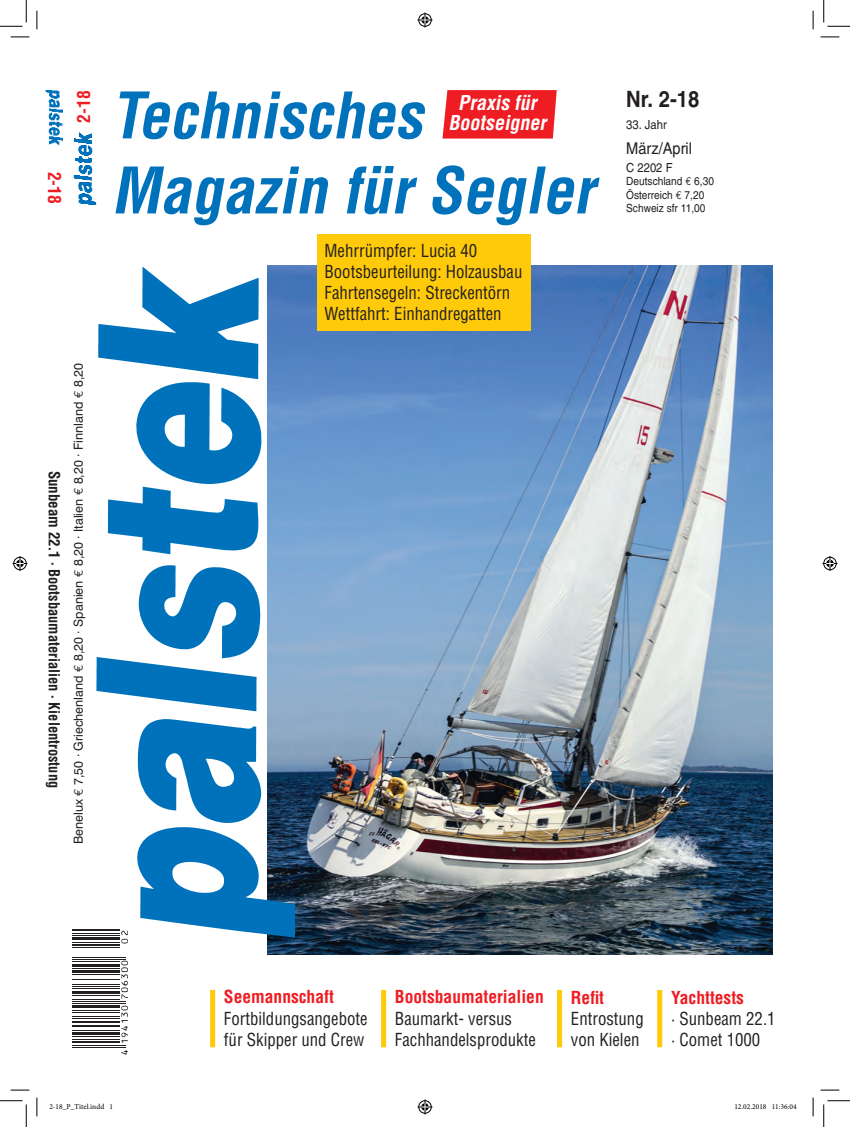
<style>
.page{position:relative;width:850px;height:1127px;background:#fff}
.page>*{position:absolute;margin:0;border:0;box-sizing:border-box;transform-origin:0 0}
.t1{font:italic 700 condensed 62.5px/75px "Helvetica";color:#0072bc}
.t2{font:700 22.5px "Switzerland";color:#231f20;scale:.9 1}
.t3{font:italic 700 condensed 20px/20px "Helvetica";color:#fff;text-align:center}
.t4{font:condensed 17.5px/21.2px "Helvetica";color:#231f20;scale:.96 1}
.t5{font:700 condensed 17.5px "Helvetica";color:#ee1d23}
.t6{font:16.25px "Switzerland";color:#231f20;scale:.9 1}
.t7{font:700 condensed 15px "Helvetica";color:#231f20}
.t8{font:12.5px "Swiss 721 BT";color:#231f20}
.t9{font:12.5px "Switzerland";color:#231f20;scale:.9 1}
.t10{font:11.25px/13.5px "Switzerland";color:#231f20;scale:.9 1}
.t11{font:7.5px "Minion Pro";color:#000}
.s1{font-family:"Euro Mono"}
</style>
<div class="page">
<img style="left:267px;top:265px;width:505px;height:689px">
<svg style="left:442px;top:90px;width:115px;height:48px;background:#ee272d"></svg>
<img style="left:94px;top:265px;width:204px;height:677px">
<img style="left:46px;top:90px;width:17px;height:56px">
<img style="left:74px;top:132px;width:22px;height:73px">
<div style="left:657px;top:989px;width:5px;height:57px;background:#feca0a"></div>
<div style="left:210px;top:989px;width:5px;height:57px;background:#feca0a"></div>
<div style="left:557px;top:989px;width:5px;height:57px;background:#feca0a"></div>
<div style="left:381px;top:989px;width:5px;height:57px;background:#feca0a"></div>
<div style="left:317px;top:234px;width:214px;height:97px;background:#feca0a"></div>
<hr style="left:73px;top:1046px;width:53px;height:1px;background:#231f20">
<hr style="left:73px;top:1045px;width:53px;height:1px;background:#231f20">
<hr style="left:73px;top:1041px;width:47px;height:1px;background:#231f20">
<hr style="left:73px;top:1038px;width:47px;height:1px;background:#231f20">
<hr style="left:73px;top:1035px;width:47px;height:1px;background:#231f20">
<hr style="left:73px;top:1031px;width:47px;height:3px;background:#231f20">
<hr style="left:73px;top:1029px;width:47px;height:1px;background:#231f20">
<hr style="left:73px;top:1024px;width:47px;height:2px;background:#231f20">
<hr style="left:73px;top:1021px;width:47px;height:1px;background:#231f20">
<hr style="left:73px;top:1018px;width:47px;height:1px;background:#231f20">
<hr style="left:73px;top:1016px;width:47px;height:1px;background:#231f20">
<hr style="left:73px;top:1011px;width:47px;height:1px;background:#231f20">
<hr style="left:73px;top:1009px;width:47px;height:1px;background:#231f20">
<hr style="left:73px;top:1004px;width:47px;height:3px;background:#231f20">
<hr style="left:73px;top:1003px;width:53px;height:1px;background:#231f20">
<hr style="left:73px;top:1000px;width:53px;height:1px;background:#231f20">
<hr style="left:73px;top:999px;width:47px;height:1px;background:#231f20">
<hr style="left:73px;top:995px;width:47px;height:1px;background:#231f20">
<hr style="left:73px;top:990px;width:47px;height:3px;background:#231f20">
<hr style="left:73px;top:987px;width:47px;height:1px;background:#231f20">
<hr style="left:73px;top:985px;width:47px;height:1px;background:#231f20">
<hr style="left:73px;top:983px;width:47px;height:1px;background:#231f20">
<hr style="left:73px;top:979px;width:47px;height:1px;background:#231f20">
<hr style="left:73px;top:974px;width:47px;height:1px;background:#231f20">
<hr style="left:73px;top:970px;width:47px;height:3px;background:#231f20">
<hr style="left:73px;top:967px;width:47px;height:1px;background:#231f20">
<hr style="left:73px;top:963px;width:47px;height:3px;background:#231f20">
<hr style="left:73px;top:960px;width:47px;height:1px;background:#231f20">
<hr style="left:73px;top:958px;width:53px;height:1px;background:#231f20">
<hr style="left:73px;top:957px;width:53px;height:1px;background:#231f20">
<hr style="left:73px;top:946px;width:47px;height:1px;background:#231f20">
<hr style="left:73px;top:943px;width:47px;height:2px;background:#231f20">
<hr style="left:73px;top:942px;width:47px;height:1px;background:#231f20">
<hr style="left:73px;top:937px;width:47px;height:3px;background:#231f20">
<hr style="left:73px;top:935px;width:47px;height:1px;background:#231f20">
<hr style="left:73px;top:932px;width:47px;height:1px;background:#231f20">
<hr style="left:73px;top:928px;width:47px;height:2px;background:#231f20">
<svg style="left:121px;top:1050px;width:7px;height:4px"></svg>
<svg style="left:121px;top:1005px;width:7px;height:37px"></svg>
<svg style="left:121px;top:960px;width:7px;height:38px"></svg>
<svg style="left:121px;top:930px;width:7px;height:13px"></svg>
<svg style="left:11px;top:36px;width:18px;height:2px"></svg>
<svg style="left:820px;top:36px;width:19px;height:2px"></svg>
<svg style="left:11px;top:1089px;width:18px;height:1px"></svg>
<svg style="left:820px;top:1089px;width:19px;height:1px"></svg>
<svg style="left:36px;top:11px;width:2px;height:18px"></svg>
<svg style="left:36px;top:1097px;width:2px;height:18px"></svg>
<svg style="left:812px;top:11px;width:2px;height:18px"></svg>
<svg style="left:812px;top:1097px;width:2px;height:18px"></svg>
<svg style="left:0;top:0;width:27px;height:27px"></svg>
<svg style="left:0;top:1100px;width:27px;height:26px"></svg>
<svg style="left:823px;top:0;width:27px;height:27px"></svg>
<svg style="left:823px;top:1100px;width:27px;height:26px"></svg>
<svg style="left:417px;top:13px;width:15px;height:15px"></svg>
<svg style="left:417px;top:1099px;width:15px;height:15px"></svg>
<svg style="left:13px;top:556px;width:15px;height:15px"></svg>
<svg style="left:822px;top:556px;width:15px;height:15px"></svg>
<p class="t5" style="left:73px;top:122px;width:34px;rotate:-90deg">2-18</p>
<p class="t5" style="left:65px;top:172px;width:34px;rotate:90deg">2-18</p>
<p class="t7" style="left:63px;top:470px;width:319px;rotate:90deg">Sunbeam 22.1 · Bootsbaumaterialien · Kielentrostung</p>
<p class="t8" style="left:71px;top:844px;width:482px;rotate:-90deg">Benelux <span class="s1">E</span> 7,50 · Griechenland <span class="s1">E</span> 8,20 · Spanien <span class="s1">E</span> 8,20 · Italien <span class="s1">E</span> 8,20 · Finnland <span class="s1">E</span> 8,20</p>
<h1 class="t1" style="left:111px;top:78px;width:497px">Technisches<br>Magazin fürSegler</h1>
<p class="t2" style="left:626px;top:86px;width:83px">Nr. 2-18</p>
<p class="t3" style="left:448px;top:93px;width:104px">Praxis für<br>Bootseigner</p>
<p class="t9" style="left:626px;top:117px;width:47px">33. Jahr</p>
<p class="t6" style="left:626px;top:139px;width:75px">März/April</p>
<p class="t9" style="left:626px;top:160px;width:53px">C 2202 F</p>
<p class="t10" style="left:626px;top:174px;width:99px">Deutschland <span class="s1">E</span> 6,30<br>Österreich <span class="s1">E</span> 7,20<br>Schweiz sfr 11,00</p>
<p class="t4" style="left:324px;top:239px;width:208px">Mehrrümpfer: Lucia 40<br>Bootsbeurteilung: Holzausbau<br>Fahrtensegeln: Streckentörn<br>Wettfahrt: Einhandregatten</p>
<p class="t5" style="left:224px;top:986px;width:111px">Seemannschaft</p>
<p class="t4" style="left:224px;top:1007px;width:151px">Fortbildungsangebote für Skipper und Crew</p>
<p class="t5" style="left:395px;top:986px;width:150px">Bootsbaumaterialien</p>
<p class="t4" style="left:395px;top:1007px;width:148px">Baumarkt- versus<br>Fachhandelsprodukte</p>
<p class="t5" style="left:571px;top:986px;width:35px">Refit</p>
<p class="t4" style="left:571px;top:1007px;width:77px">Entrostung von Kielen</p>
<p class="t5" style="left:671px;top:986px;width:74px">Yachttests</p>
<p class="t4" style="left:671px;top:1007px;width:110px">· Sunbeam 22.1 · Comet 1000</p>
<p class="t11" style="left:49px;top:1101px;width:65px">2-18_P_Titel.indd 1</p>
<p class="t11" style="left:734px;top:1101px;width:64px">12.02.2018 11:36:04</p>
</div>
